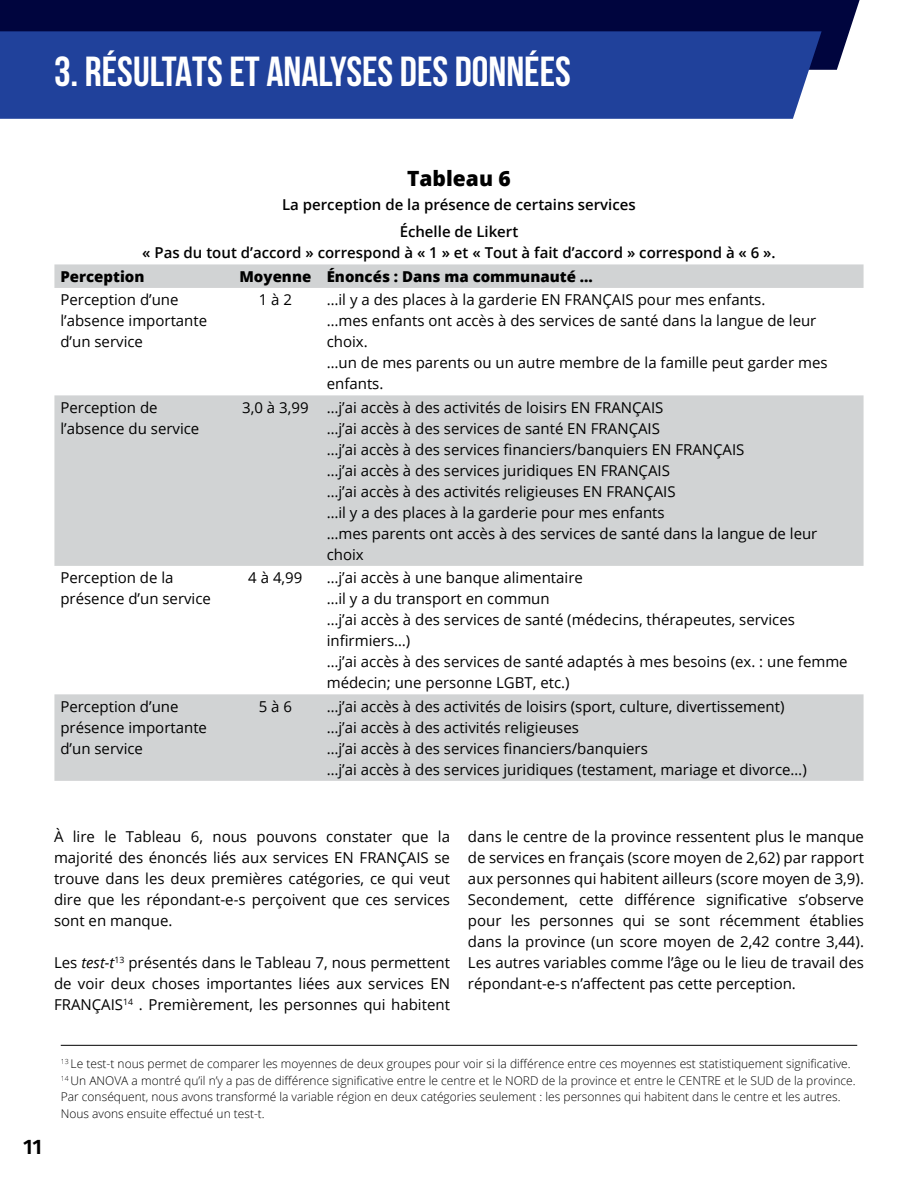
<style>
.page{position:relative;width:918px;height:1188px;background:#fff}
.page>*{position:absolute;margin:0;border:0;box-sizing:border-box;transform-origin:0 0}
.t1{font:700 42px "Bebas Neue";color:#fff}
.t2{font:800 21px "Open Sans";color:#000}
.t3{font:600 21px "Fira Sans";color:#000}
.t4{font:15px/21px "Open Sans";color:#000}
.t5{font:600 15px/27.8px "Open Sans";color:#000;text-align:center}
.t6{font:800 15px "Open Sans";color:#000}
.t7{font:300 12px/16.5px "Open Sans";color:#000}
.s1{font-style:italic}
</style>
<div class="page">
<div style="left:0;top:0;width:860px;height:70px;background:#00053e"></div>
<div style="left:0;top:31px;width:822px;height:88px;background:#20419b"></div>
<hr style="left:61px;top:1045px;width:796px;height:1px;background:#000">
<svg style="left:54px;top:264px;width:810px;height:517px;fill:#d1d3d4"></svg>
<h1 class="t1" style="left:54px;top:48px;width:518px">3. RÉSULTATS ET ANALYSES DES DONNÉES</h1>
<h2 class="t2" style="left:407px;top:163px;width:105px">Tableau 6</h2>
<p class="t5" style="left:282px;top:190px;width:355px">La perception de la présence de certains services<br>Échelle de Likert</p>
<p class="t5" style="left:142px;top:239px;width:635px">« Pas du tout d’accord » correspond à « 1 » et « Tout à fait d’accord » correspond à « 6 ».</p>
<p class="t6" style="left:60px;top:265px;width:86px">Perception</p>
<p class="t6" style="left:239px;top:265px;width:355px">Moyenne Énoncés : Dans ma communauté …</p>
<p class="t4" style="left:60px;top:289px;width:148px">Perception d’une l’absence importante d’un service</p>
<p class="t4" style="left:259px;top:289px;width:35px">1 à 2</p>
<p class="t4" style="left:327px;top:289px;width:502px">…il y a des places à la garderie EN FRANÇAIS pour mes enfants.<br>…mes enfants ont accès à des services de santé dans la langue de leur choix.<br>…un de mes parents ou un autre membre de la famille peut garder mes enfants.</p>
<p class="t4" style="left:60px;top:397px;width:140px">Perception de l’absence du service</p>
<p class="t4" style="left:327px;top:397px;width:492px;text-indent:-85px">3,0 à 3,99 …j’ai accès à des activités de loisirs EN FRANÇAIS<br>…j’ai accès à des services de santé EN FRANÇAIS<br>…j’ai accès à des services financiers/banquiers EN FRANÇAIS<br>…j’ai accès à des services juridiques EN FRANÇAIS<br>…j’ai accès à des activités religieuses EN FRANÇAIS<br>…il y a des places à la garderie pour mes enfants<br>…mes parents ont accès à des services de santé dans la langue de leur choix</p>
<p class="t4" style="left:60px;top:567px;width:152px">Perception de la présence d’un service</p>
<p class="t4" style="left:248px;top:567px;width:56px">4 à 4,99</p>
<p class="t4" style="left:327px;top:567px;width:522px">…j’ai accès à une banque alimentaire<br>…il y a du transport en commun<br>…j’ai accès à des services de santé (médecins, thérapeutes, services infirmiers…)<br>…j’ai accès à des services de santé adaptés à mes besoins (ex. : une femme médecin; une personne LGBT, etc.)</p>
<p class="t4" style="left:60px;top:696px;width:148px">Perception d’une présence importante d’un service</p>
<p class="t4" style="left:259px;top:696px;width:35px">5 à 6</p>
<p class="t4" style="left:327px;top:696px;width:482px">…j’ai accès à des activités de loisirs (sport, culture, divertissement) …j’ai accès à des activités religieuses<br>…j’ai accès à des services financiers/banquiers<br>…j’ai accès à des services juridiques (testament, mariage et divorce…)</p>
<p class="t4" style="left:54px;top:825px;width:398px;text-align:justify">À lire le Tableau 6, nous pouvons constater que la majorité des énoncés liés aux services EN FRANÇAIS se trouve dans les deux premières catégories, ce qui veut dire que les répondant-e-s perçoivent que ces services sont en manque.</p>
<p class="t4" style="left:54px;top:951px;width:398px;text-align:justify">Les <span class="s1">test-t</span><sup>13</sup> présentés dans le Tableau 7, nous permettent de voir deux choses importantes liées aux services EN FRANÇAIS<sup>14</sup> . Premièrement, les personnes qui habitent</p>
<p class="t4" style="left:468px;top:825px;width:398px;text-align:justify">dans le centre de la province ressentent plus le manque de services en français (score moyen de 2,62) par rapport aux personnes qui habitent ailleurs (score moyen de 3,9).<br>Secondement, cette différence significative s’observe pour les personnes qui se sont récemment établies dans la province (un score moyen de 2,42 contre 3,44).<br>Les autres variables comme l’âge ou le lieu de travail des répondant-e-s n’affectent pas cette perception.</p>
<h2 class="t3" style="left:23px;top:1129px;width:20px">11</h2>
<p class="t7" style="left:61px;top:1055px;width:796px"><sup>13</sup> Le test-t nous permet de comparer les moyennes de deux groupes pour voir si la différence entre ces moyennes est statistiquement significative.<br><sup>14</sup> Un ANOVA a montré qu’il n’y a pas de différence significative entre le centre et le NORD de la province et entre le CENTRE et le SUD de la province.<br>Par conséquent, nous avons transformé la variable région en deux catégories seulement : les personnes qui habitent dans le centre et les autres.<br>Nous avons ensuite effectué un test-t.</p>
</div>
